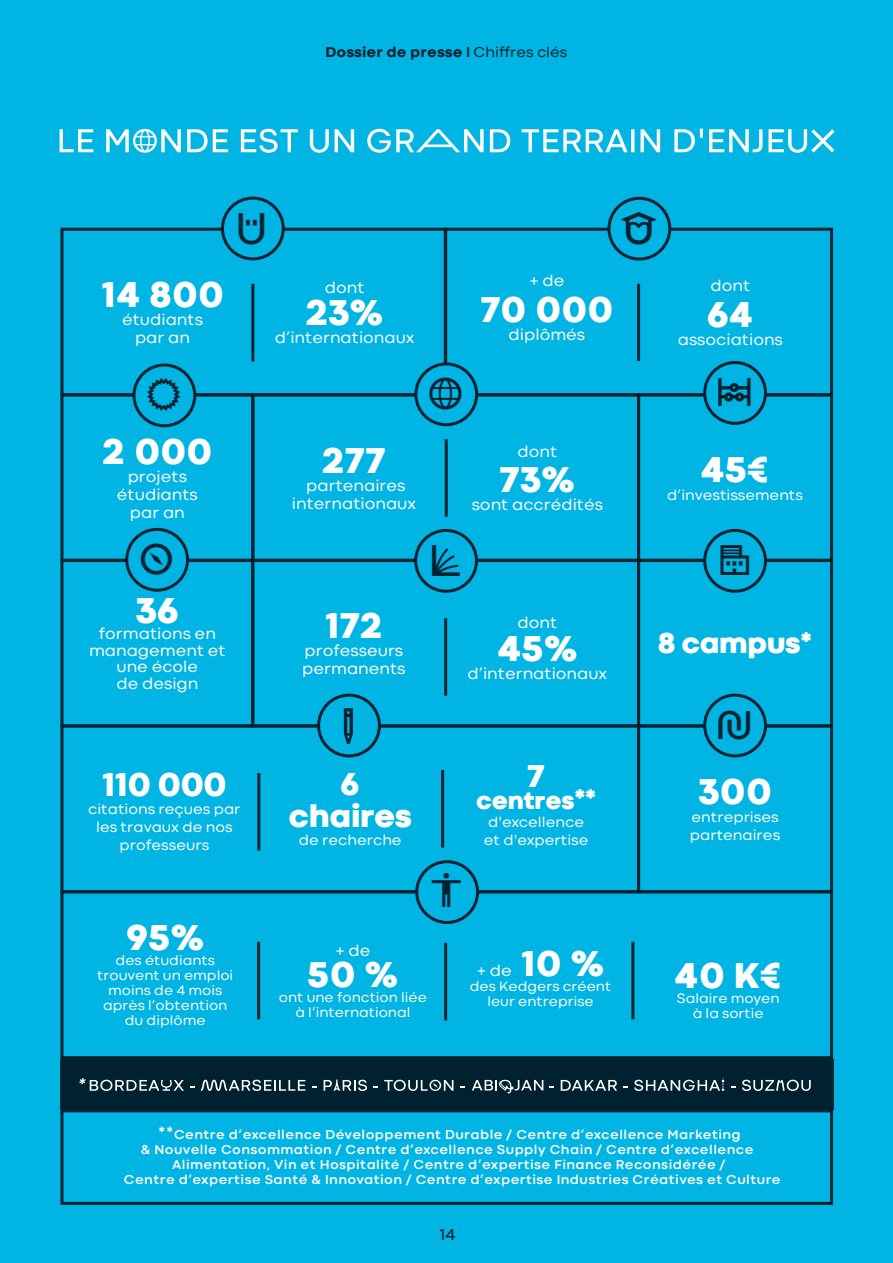
<style>
.page{position:relative;width:893px;height:1263px;background:#00b4e3}
.page>*{position:absolute;margin:0;border:0;box-sizing:border-box;transform-origin:0 0}
.t1{font:54px "Codec Kedge";color:#002230}
.t2{font:49.5px "Codec Kedge";color:#002230}
.t3{font:46.5px "Codec Kedge";color:#002230}
.t4{font:45px "Codec Kedge";color:#002230}
.t5{font:42px "Codec Kedge";color:#002230}
.t6{font:800 37.5px "Codec Cold";color:#fff}
.t7{font:800 34.5px "Codec Cold";letter-spacing:-.03em;color:#fff}
.t8{font:800 33px/31.5px "Codec Cold";letter-spacing:-.03em;color:#fff;text-align:center}
.t9{font:800 30px "Codec Cold";letter-spacing:-.03em;color:#fff}
.t10{font:800 25.5px "Codec Cold";letter-spacing:-.03em;color:#fff}
.t11{font:16.5px/18px "Codec Cold";color:#fff;text-align:center}
.t12{font:16.5px "Codec Kedge";color:#002230}
.t13{font:15px/18px "Codec Cold";color:#fff}
.t14{font:800 15px "Codec Cold";color:#002230}
.t15{font:14.25px/15px "Codec Cold";color:#fff;text-align:center}
.t16{font:700 13.5px "Codec Cold";letter-spacing:.03em;color:#fff}
.s1{font-weight:700}
.s2{font-weight:400}
.s3{font-size:28.5px}
.s4{font-size:18px}
</style>
<div class="page">
<hr style="left:892px;top:0;width:1px;height:1263px;background:#45babd">
<svg style="left:674px;top:129px;width:161px;height:24px"></svg>
<svg style="left:521px;top:129px;width:139px;height:23px"></svg>
<svg style="left:367px;top:129px;width:143px;height:24px"></svg>
<svg style="left:310px;top:129px;width:44px;height:24px"></svg>
<svg style="left:241px;top:129px;width:57px;height:24px"></svg>
<svg style="left:60px;top:129px;width:168px;height:24px"></svg>
<div style="left:637px;top:724px;width:196px;height:169px;border:3px solid #002230"></div>
<div style="left:60px;top:393px;width:194px;height:169px;border:3px solid #002230"></div>
<div style="left:637px;top:393px;width:196px;height:169px;border:3px solid #002230"></div>
<div style="left:60px;top:559px;width:194px;height:168px;border:3px solid #002230"></div>
<div style="left:251px;top:559px;width:389px;height:168px;border:3px solid #002230"></div>
<div style="left:637px;top:559px;width:196px;height:168px;border:3px solid #002230"></div>
<div style="left:60px;top:890px;width:773px;height:169px;border:3px solid #002230"></div>
<div style="left:60px;top:724px;width:580px;height:169px;border:3px solid #002230"></div>
<div style="left:251px;top:393px;width:389px;height:169px;border:3px solid #002230"></div>
<div style="left:60px;top:228px;width:387px;height:168px;border:3px solid #002230"></div>
<div style="left:222px;top:198px;width:61px;height:61px;background:#00b4e3;border-radius:50%"></div>
<div style="left:221px;top:197px;width:64px;height:63px;border:3px solid #002230;border-radius:50%"></div>
<hr style="left:251px;top:284px;width:3px;height:77px;background:#002230">
<div style="left:444px;top:228px;width:389px;height:168px;border:3px solid #002230"></div>
<hr style="left:637px;top:284px;width:3px;height:77px;background:#002230">
<div style="left:609px;top:198px;width:61px;height:61px;background:#00b4e3;border-radius:50%"></div>
<div style="left:607px;top:197px;width:64px;height:64px;border:3px solid #002230;border-radius:50%"></div>
<hr style="left:445px;top:439px;width:3px;height:78px;background:#002230">
<div style="left:134px;top:365px;width:61px;height:61px;background:#00b4e3;border-radius:50%"></div>
<div style="left:132px;top:363px;width:64px;height:64px;border:3px solid #002230;border-radius:50%"></div>
<div style="left:416px;top:364px;width:61px;height:61px;background:#00b4e3;border-radius:50%"></div>
<div style="left:414px;top:362px;width:64px;height:64px;border:3px solid #002230;border-radius:50%"></div>
<div style="left:705px;top:362px;width:60px;height:61px;background:#00b4e3;border-radius:50%"></div>
<div style="left:703px;top:361px;width:64px;height:64px;border:3px solid #002230;border-radius:50%"></div>
<hr style="left:444px;top:618px;width:3px;height:78px;background:#002230">
<div style="left:416px;top:530px;width:60px;height:61px;background:#00b4e3;border-radius:50%"></div>
<div style="left:414px;top:529px;width:64px;height:64px;border:3px solid #002230;border-radius:50%"></div>
<div style="left:127px;top:529px;width:61px;height:61px;background:#00b4e3;border-radius:50%"></div>
<div style="left:125px;top:528px;width:64px;height:64px;border:3px solid #002230;border-radius:50%"></div>
<div style="left:705px;top:530px;width:60px;height:61px;background:#00b4e3;border-radius:50%"></div>
<div style="left:703px;top:529px;width:64px;height:64px;border:3px solid #002230;border-radius:50%"></div>
<hr style="left:257px;top:773px;width:3px;height:78px;background:#002230">
<hr style="left:441px;top:770px;width:3px;height:77px;background:#002230">
<div style="left:319px;top:695px;width:60px;height:61px;background:#00b4e3;border-radius:50%"></div>
<div style="left:317px;top:694px;width:64px;height:63px;border:3px solid #002230;border-radius:50%"></div>
<div style="left:705px;top:695px;width:60px;height:61px;background:#00b4e3;border-radius:50%"></div>
<div style="left:703px;top:694px;width:64px;height:63px;border:3px solid #002230;border-radius:50%"></div>
<hr style="left:257px;top:942px;width:3px;height:77px;background:#002230">
<hr style="left:444px;top:943px;width:3px;height:77px;background:#002230">
<hr style="left:631px;top:942px;width:3px;height:77px;background:#002230">
<div style="left:417px;top:862px;width:60px;height:60px;background:#00b4e3;border-radius:50%"></div>
<div style="left:415px;top:860px;width:64px;height:64px;border:3px solid #002230;border-radius:50%"></div>
<div style="left:60px;top:1109px;width:773px;height:96px;border:3px solid #002230"></div>
<div style="left:60px;top:1059px;width:773px;height:50px;background:#002230"></div>
<svg style="left:201px;top:1080px;width:104px;height:11px"></svg>
<svg style="left:324px;top:1079px;width:43px;height:12px"></svg>
<svg style="left:384px;top:1080px;width:69px;height:11px"></svg>
<svg style="left:561px;top:1080px;width:56px;height:11px"></svg>
<svg style="left:634px;top:1077px;width:90px;height:14px"></svg>
<svg style="left:742px;top:1080px;width:69px;height:11px"></svg>
<svg style="left:472px;top:1080px;width:71px;height:13px"></svg>
<svg style="left:79px;top:1078px;width:105px;height:13px"></svg>
<p class="t14" style="left:325px;top:42px;width:244px">Dossier de presse <span class="s1">I</span> <span class="s2">Chiffres clés</span></p>
<h3 class="t6" style="left:101px;top:271px;width:124px">14 800</h3>
<p class="t11" style="left:122px;top:311px;width:82px">étudiants par an</p>
<h3 class="t3" style="left:236px;top:202px;width:33px">U*******</h3>
<p class="t11" style="left:325px;top:279px;width:41px">dont</p>
<h3 class="t6" style="left:306px;top:289px;width:79px">23%</h3>
<p class="t11" style="left:275px;top:328px;width:141px">d’internationaux</p>
<h3 class="t3" style="left:621px;top:201px;width:36px">U*********</h3>
<p class="t11" style="left:529px;top:272px;width:37px">+ de</p>
<h3 class="t6" style="left:481px;top:286px;width:134px">70 000</h3>
<p class="t11" style="left:509px;top:326px;width:78px">diplômés</p>
<p class="t11" style="left:710px;top:276px;width:41px">dont</p>
<h3 class="t6" style="left:707px;top:291px;width:48px">64</h3>
<p class="t11" style="left:678px;top:330px;width:107px">associations</p>
<h3 class="t3" style="left:146px;top:368px;width:37px">O****************</h3>
<h3 class="t3" style="left:428px;top:366px;width:36px">O**************</h3>
<h3 class="t5" style="left:715px;top:368px;width:40px">H***</h3>
<h3 class="t6" style="left:103px;top:428px;width:111px">2 000</h3>
<p class="t11" style="left:117px;top:467px;width:82px">projets étudiants par an</p>
<h3 class="t6" style="left:322px;top:437px;width:65px">277</h3>
<p class="t11" style="left:292px;top:476px;width:126px">partenaires internationaux</p>
<p class="t11" style="left:517px;top:443px;width:41px">dont</p>
<h3 class="t6" style="left:499px;top:456px;width:77px">73%</h3>
<p class="t11" style="left:472px;top:495px;width:133px">sont accrédités</p>
<h3 class="t6" style="left:701px;top:446px;width:71px">45€</h3>
<p class="t13" style="left:667px;top:486px;width:137px">d’investissements</p>
<h3 class="t4" style="left:139px;top:532px;width:36px">O**********************</h3>
<h3 class="t3" style="left:429px;top:533px;width:35px">L****</h3>
<h3 class="t4" style="left:717px;top:533px;width:37px">B***</h3>
<h3 class="t6" style="left:136px;top:587px;width:45px">36</h3>
<p class="t11" style="left:89px;top:626px;width:138px;line-height:16.5px">formations en management et une école<br>de design</p>
<h3 class="t7" style="left:102px;top:763px;width:126px">110 000</h3>
<p class="t13" style="left:88px;top:800px;width:154px;text-align:center">citations reçues par les travaux de nos professeurs</p>
<h3 class="t6" style="left:126px;top:914px;width:80px">95%</h3>
<p class="t15" style="left:97px;top:953px;width:137px">des étudiants trouvent un emploi moins de 4 mois après l’obtention du diplôme</p>
<h3 class="t6" style="left:325px;top:602px;width:60px">172</h3>
<p class="t11" style="left:302px;top:642px;width:105px;text-align:left">professeurs permanents</p>
<p class="t11" style="left:517px;top:613px;width:41px">dont</p>
<h3 class="t6" style="left:497px;top:625px;width:82px">45%</h3>
<p class="t11" style="left:467px;top:664px;width:141px">d’internationaux</p>
<h3 class="t9" style="left:658px;top:625px;width:156px">8 campus*</h3>
<h1 class="t1" style="left:340px;top:694px;width:18px">I**************</h1>
<h3 class="t5" style="left:715px;top:700px;width:39px">N*******</h3>
<h3 class="t8" style="left:288px;top:769px;width:126px">6 chaires</h3>
<p class="t13" style="left:299px;top:831px;width:104px">de recherche</p>
<h2 class="t2" style="left:431px;top:862px;width:33px">T*****</h2>
<h3 class="t8" style="left:527px;top:760px;width:20px">7</h3>
<h3 class="t10" style="left:476px;top:785px;width:122px">centres<span class="s3">**</span></h3>
<p class="t13" style="left:484px;top:814px;width:106px">d'excellence et d'expertise</p>
<p class="t11" style="left:335px;top:941px;width:37px">+ de</p>
<h3 class="t6" style="left:307px;top:951px;width:92px">50 %</h3>
<p class="t15" style="left:279px;top:990px;width:149px">ont une fonction liée à l’international</p>
<h3 class="t6" style="left:521px;top:940px;width:85px">10 %</h3>
<p class="t15" style="left:470px;top:979px;width:143px">des Kedgers créent leur entreprise</p>
<p class="t11" style="left:477px;top:961px;width:37px">+ de</p>
<h3 class="t6" style="left:698px;top:768px;width:75px">300</h3>
<p class="t13" style="left:690px;top:808px;width:92px">entreprises partenaires</p>
<h3 class="t6" style="left:674px;top:952px;width:110px">40 K€</h3>
<p class="t15" style="left:677px;top:990px;width:104px">Salaire moyen à la sortie</p>
<p class="t16" style="left:158px;top:1126px;width:584px"><span class="s4">**</span>Centre d’excellence Développement Durable / Centre d’excellence Marketing</p>
<p class="t16" style="left:141px;top:1141px;width:614px">&amp; Nouvelle Consommation / Centre d’excellence Supply Chain / Centre d’excellence</p>
<p class="t16" style="left:172px;top:1156px;width:555px">Alimentation, Vin et Hospitalité / Centre d’expertise Finance Reconsidérée /</p>
<p class="t16" style="left:124px;top:1171px;width:658px">Centre d’expertise Santé &amp; Innovation / Centre d’expertise Industries Créatives et Culture</p>
<p class="t12" style="left:439px;top:1225px;width:18px">14</p>
</div>
